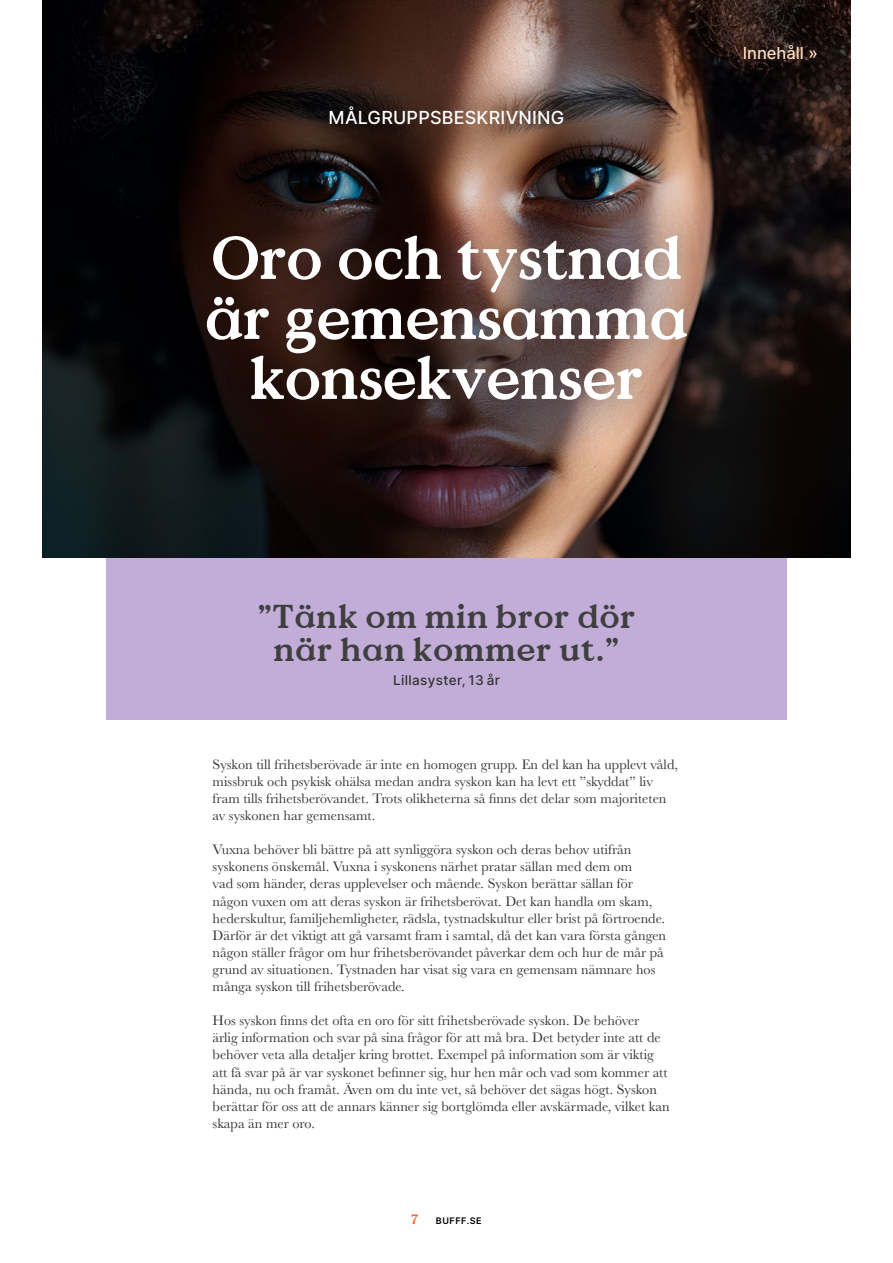
<style>
.page{position:relative;width:893px;height:1263px;background:#fff}
.page>*{position:absolute;margin:0;border:0;box-sizing:border-box;transform-origin:0 0}
.t1{font:60px/60px "Value Serif";color:#fff;text-align:center}
.t2{font:33px/33px "Value Serif";letter-spacing:.03em;color:#3f3f3e;text-align:center}
.t3{font:18px "Inter";letter-spacing:.01em;color:#fff}
.t4{font:16.5px "Inter";color:#fddcbf}
.t5{font:14.25px/17.1px "Baskerville";color:#333332}
.t6{font:13.5px "Inter";letter-spacing:.025em;color:#333332}
.t7{font:13.5px "Value Serif";color:#ff6035}
.t8{font:9px "Inter";letter-spacing:.06em;color:#000}
</style>
<div class="page">
<div style="left:106px;top:525px;width:681px;height:195px;background:#c1add8"></div>
<img style="left:43px;top:0;width:807px;height:558px">
<div style="left:163px;top:192px;width:567px;height:254px;background:#000;opacity:.75"></div>
<p class="t3" style="left:329px;top:104px;width:237px">MÅLGRUPPSBESKRIVNING</p>
<h1 class="t1" style="left:205px;top:227px;width:484px">Oro och tystnad är gemensamma konsekvenser</h1>
<p class="t4" style="left:743px;top:41px;width:77px">Innehåll »</p>
<h2 class="t2" style="left:258px;top:600px;width:379px">”Tänk om min bror dör när han kommer ut.”</h2>
<p class="t6" style="left:393px;top:670px;width:108px">Lillasyster, 13 år</p>
<p class="t5" style="left:213px;top:756px;width:467px">Syskon till frihetsberövade är inte en homogen grupp. En del kan ha upplevt våld, missbruk och psykisk ohälsa medan andra syskon kan ha levt ett ”skyddat” liv fram tills frihetsberövandet. Trots olikheterna så finns det delar som majoriteten av syskonen har gemensamt.</p>
<p class="t5" style="left:213px;top:841px;width:455px">Vuxna behöver bli bättre på att synliggöra syskon och deras behov utifrån syskonens önskemål. Vuxna i syskonens närhet pratar sällan med dem om<br>vad som händer, deras upplevelser och mående. Syskon berättar sällan för någon vuxen om att deras syskon är frihetsberövat. Det kan handla om skam, hederskultur, familjehemligheter, rädsla, tystnadskultur eller brist på förtroende.<br>Därför är det viktigt att gå varsamt fram i samtal, då det kan vara första gången någon ställer frågor om hur frihetsberövandet påverkar dem och hur de mår på grund av situationen. Tystnaden har visat sig vara en gemensam nämnare hos många syskon till frihetsberövade.</p>
<p class="t5" style="left:213px;top:1012px;width:459px">Hos syskon finns det ofta en oro för sitt frihetsberövade syskon. De behöver<br>ärlig information och svar på sina frågor för att må bra. Det betyder inte att de behöver veta alla detaljer kring brottet. Exempel på information som är viktig att få svar på är var syskonet befinner sig, hur hen mår och vad som kommer att hända, nu och framåt. Även om du inte vet, så behöver det sägas högt. Syskon berättar för oss att de annars känner sig bortglömda eller avskärmade, vilket kan skapa än mer oro.</p>
<p class="t7" style="left:411px;top:1211px;width:9px">7</p>
<p class="t8" style="left:436px;top:1214px;width:47px">BUFFF.SE</p>
</div>
